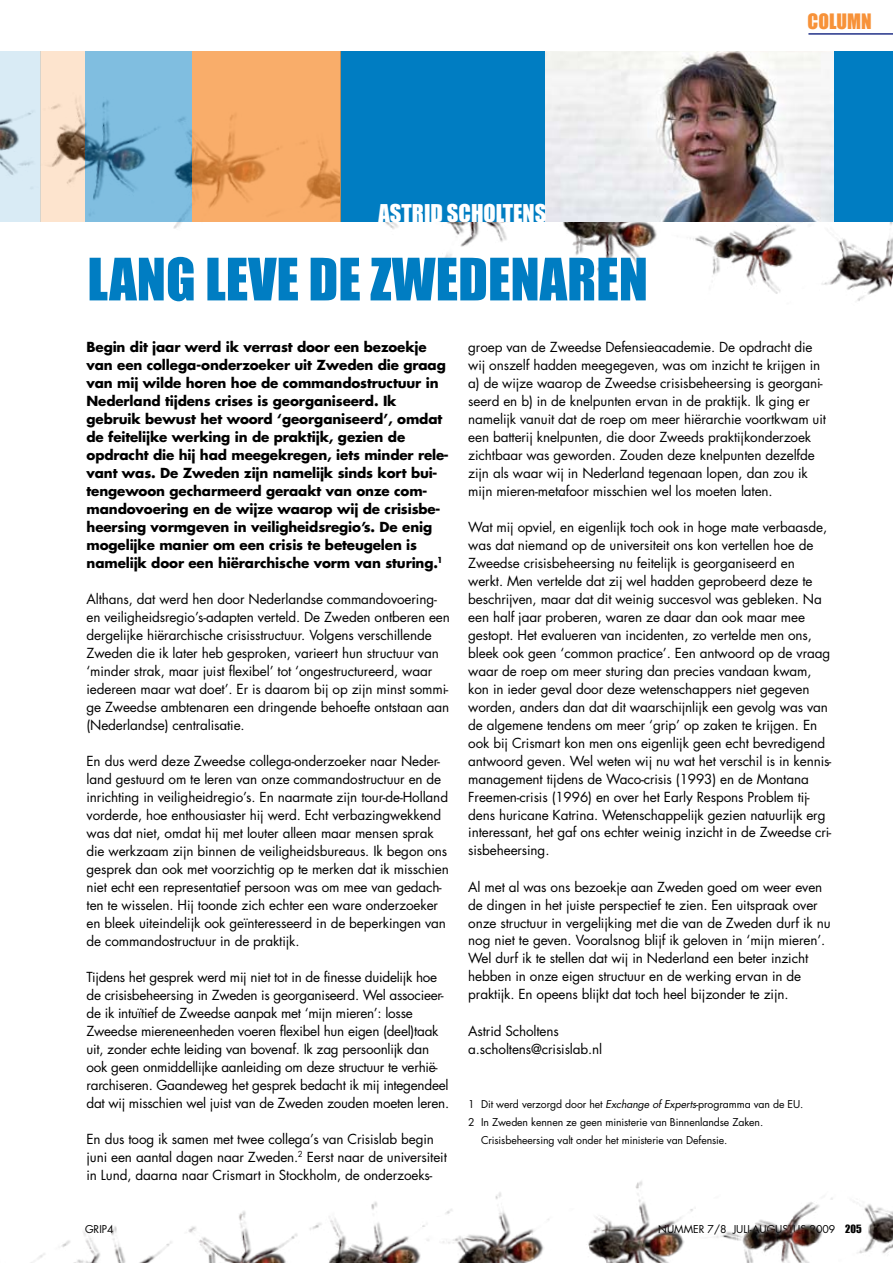
<style>
.page{position:relative;width:893px;height:1263px;background:#fff}
.page>*{position:absolute;margin:0;border:0;box-sizing:border-box;transform-origin:0 0}
.t1{font:54px "Impact";color:#007dc2}
.t2{font:22.5px "Impact";color:#fff}
.t3{font:19.5px "Impact";color:#f79239}
.t4{font:13.5px/18px "Futura Std";letter-spacing:-.01em;color:#000}
.t5{font:700 13.5px/18px "Futura Std";letter-spacing:-.01em;color:#000}
.t6{font:10.5px "Futura Std";letter-spacing:-.01em;color:#000}
.s1{font-style:italic}
.s2{font-family:"Impact"}
</style>
<div class="page">
<img style="left:31px;top:1181px;width:861px;height:82px">
<img style="left:0;top:221px;width:892px;height:80px">
<hr style="left:808px;top:33px;width:84px;height:2px;background:#233289">
<div style="left:340px;top:51px;width:552px;height:170px;background:#007dc2"></div>
<svg style="left:192px;top:51px;width:148px;height:170px;fill:#f9ad6a"></svg>
<svg style="left:85px;top:51px;width:107px;height:170px;fill:#80bee0"></svg>
<svg style="left:40px;top:51px;width:45px;height:170px;fill:#fde4ce"></svg>
<svg style="left:0;top:51px;width:40px;height:170px;fill:#d9ebf5"></svg>
<img style="left:545px;top:51px;width:288px;height:170px">
<h2 class="t2" style="left:378px;top:199px;width:169px">ASTRID SCHOLTENS</h2>
<h1 class="t1" style="left:87px;top:246px;width:562px">LANG LEVE DE ZWEDENAREN</h1>
<h3 class="t3" style="left:808px;top:9px;width:66px">COLUMN</h3>
<p class="t5" style="left:87px;top:337px;width:364px">Begin dit jaar werd ik verrast door een bezoekje van een collega-onderzoeker uit Zweden die graag van mij wilde horen hoe de commandostructuur in Nederland tijdens crises is georganiseerd. Ik gebruik bewust het woord ‘georganiseerd’, omdat de feitelijke werking in de praktijk, gezien de opdracht die hij had meegekregen, iets minder rele&shy;vant was. De Zweden zijn namelijk sinds kort bui&shy;tengewoon gecharmeerd geraakt van onze com&shy;mandovoering en de wijze waarop wij de crisisbe&shy;heersing vormgeven in veiligheidsregio’s. De enig mogelijke manier om een crisis te beteugelen is namelijk door een hiërarchische vorm van sturing.<sup>1</sup></p>
<p class="t4" style="left:87px;top:590px;width:365px">Althans, dat werd hen door Nederlandse commandovoering&shy;en veiligheidsregio’s-adapten verteld. De Zweden ontberen een dergelijke hiërarchische crisisstructuur. Volgens verschillende Zweden die ik later heb gesproken, varieert hun structuur van ‘minder strak, maar juist flexibel’ tot ‘ongestructureerd, waar iedereen maar wat doet’. Er is daarom bij op zijn minst sommi&shy;ge Zweedse ambtenaren een dringende behoefte ontstaan aan (Nederlandse) centralisatie.</p>
<p class="t4" style="left:87px;top:752px;width:364px">En dus werd deze Zweedse collega-onderzoeker naar Neder&shy;land gestuurd om te leren van onze commandostructuur en de inrichting in veiligheidregio’s. En naarmate zijn tour-de-Holland vorderde, hoe enthousiaster hij werd. Echt verbazingwekkend was dat niet, omdat hij met louter alleen maar mensen sprak die werkzaam zijn binnen de veiligheidsbureaus. Ik begon ons gesprek dan ook met voorzichtig op te merken dat ik misschien niet echt een representatief persoon was om mee van gedach&shy;ten te wisselen. Hij toonde zich echter een ware onderzoeker en bleek uiteindelijk ook geïnteresseerd in de beperkingen van de commandostructuur in de praktijk.</p>
<p class="t4" style="left:87px;top:968px;width:364px">Tijdens het gesprek werd mij niet tot in de finesse duidelijk hoe de crisisbeheersing in Zweden is georganiseerd. Wel associeer&shy;de ik intuïtief de Zweedse aanpak met ‘mijn mieren’: losse Zweedse miereneenheden voeren flexibel hun eigen (deel)taak uit, zonder echte leiding van bovenaf. Ik zag persoonlijk dan ook geen onmiddellijke aanleiding om deze structuur te verhië&shy;rarchiseren. Gaandeweg het gesprek bedacht ik mij integendeel dat wij misschien wel juist van de Zweden zouden moeten leren.</p>
<p class="t4" style="left:87px;top:1130px;width:362px">En dus toog ik samen met twee collega’s van Crisislab begin juni een aantal dagen naar Zweden.<sup>2</sup> Eerst naar de universiteit in Lund, daarna naar Crismart in Stockholm, de onderzoeks-</p>
<p class="t4" style="left:468px;top:338px;width:359px">groep van de Zweedse Defensieacademie. De opdracht die wij onszelf hadden meegegeven, was om inzicht te krijgen in a) de wijze waarop de Zweedse crisisbeheersing is georgani&shy;seerd en b) in de knelpunten ervan in de praktijk. Ik ging er namelijk vanuit dat de roep om meer hiërarchie voortkwam uit een batterij knelpunten, die door Zweeds praktijkonderzoek zichtbaar was geworden. Zouden deze knelpunten dezelfde zijn als waar wij in Nederland tegenaan lopen, dan zou ik mijn mieren-metafoor misschien wel los moeten laten.</p>
<p class="t4" style="left:468px;top:518px;width:365px">Wat mij opviel, en eigenlijk toch ook in hoge mate verbaasde, was dat niemand op de universiteit ons kon vertellen hoe de Zweedse crisisbeheersing nu feitelijk is georganiseerd en werkt. Men vertelde dat zij wel hadden geprobeerd deze te beschrijven, maar dat dit weinig succesvol was gebleken. Na een half jaar proberen, waren ze daar dan ook maar mee gestopt. Het evalueren van incidenten, zo vertelde men ons, bleek ook geen ‘common practice’. Een antwoord op de vraag waar de roep om meer sturing dan precies vandaan kwam, kon in ieder geval door deze wetenschappers niet gegeven worden, anders dan dat dit waarschijnlijk een gevolg was van de algemene tendens om meer ‘grip’ op zaken te krijgen. En ook bij Crismart kon men ons eigenlijk geen echt bevredigend antwoord geven. Wel weten wij nu wat het verschil is in kennis&shy;management tijdens de Waco-crisis (1993) en de Montana Freemen-crisis (1996) en over het Early Respons Problem tij&shy;dens huricane Katrina. Wetenschappelijk gezien natuurlijk erg interessant, het gaf ons echter weinig inzicht in de Zweedse cri&shy;sisbeheersing.</p>
<p class="t4" style="left:468px;top:878px;width:364px">Al met al was ons bezoekje aan Zweden goed om weer even de dingen in het juiste perspectief te zien. Een uitspraak over onze structuur in vergelijking met die van de Zweden durf ik nu nog niet te geven. Vooralsnog blijf ik geloven in ‘mijn mieren’.<br>Wel durf ik te stellen dat wij in Nederland een beter inzicht hebben in onze eigen structuur en de werking ervan in de praktijk. En opeens blijkt dat toch heel bijzonder te zijn.</p>
<p class="t4" style="left:468px;top:1022px;width:136px">Astrid Scholtens a.scholtens@crisislab.nl</p>
<p class="t6" style="left:468px;top:1097px;width:337px">1 Dit werd verzorgd door het <span class="s1">Exchange of Experts</span>-programma van de EU.</p>
<p class="t6" style="left:468px;top:1115px;width:297px">2 In Zweden kennen ze geen ministerie van Binnenlandse Zaken.</p>
<p class="t6" style="left:481px;top:1133px;width:248px">Crisisbeheersing valt onder het ministerie van Defensie.</p>
<p class="t6" style="left:85px;top:1223px;width:30px">GRIP4</p>
<p class="t6" style="left:658px;top:1223px;width:205px">NUMMER 7/8 JULI-AUGUSTUS 2009 <span class="s2">205</span></p>
</div>
